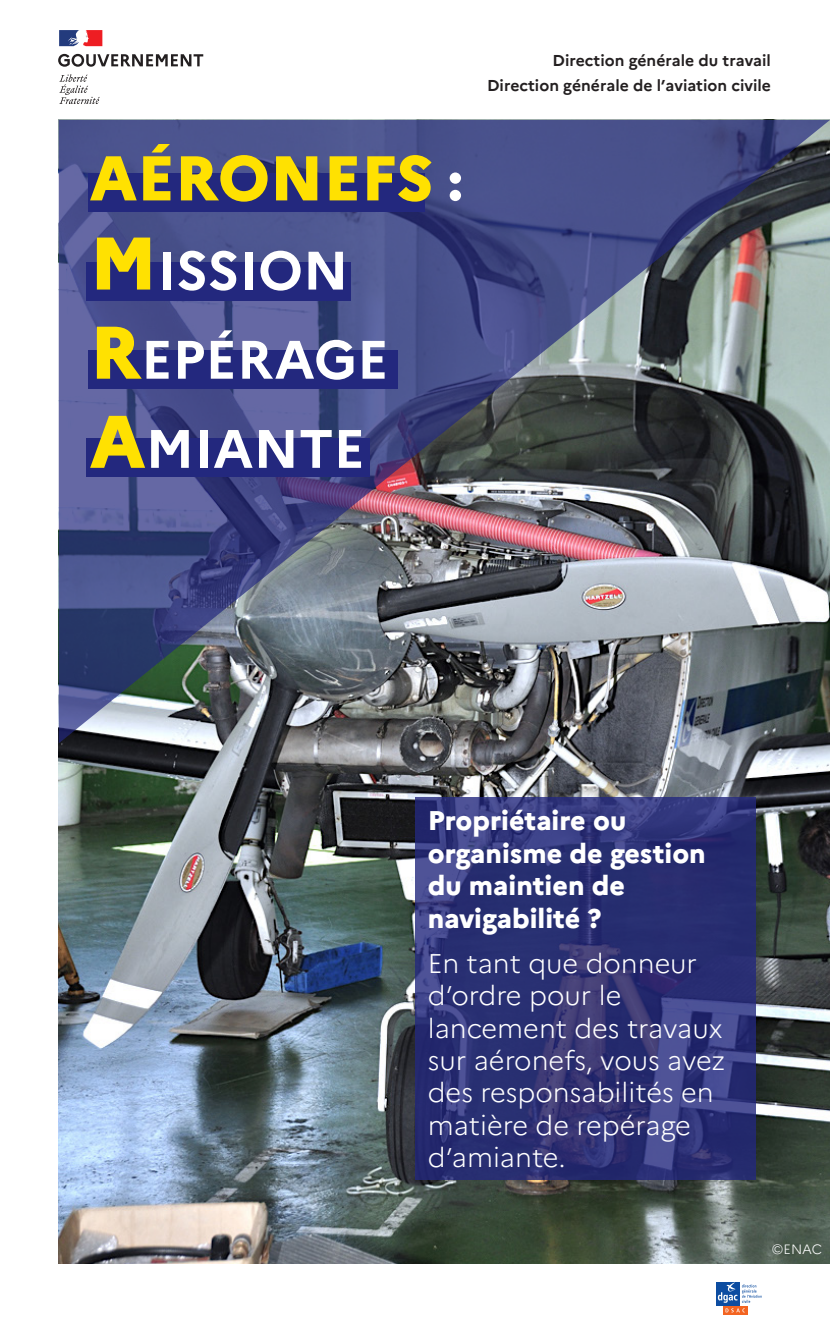
<style>
.page{position:relative;width:830px;height:1340px;background:#fff}
.page>*{position:absolute;margin:0;border:0;box-sizing:border-box;transform-origin:0 0}
.Titre{font:800 63px "Marianne";color:#ffe101}
.Sous-Titre{font:700 54px "Marianne";color:#fff}
.t1{font:300 27px/32.4px "Marianne";color:#fff}
.t2{font:800 27px/32.4px "Marianne";color:#fff}
.t3{font:700 15.75px "Marianne";color:#231f20}
.t4{font:300 13.5px "Marianne";color:#fff}
.s1{font-size:54px;color:#fff}
.s2{font-weight:800;font-size:74.25px;color:#ffe101}
</style>
<div class="page">
<img style="left:59px;top:743px;width:770px;height:520px">
<svg style="left:415px;top:797px;width:340px;height:382px;background:#2f3376"></svg>
<div style="left:722px;top:1305px;width:25px;height:9px;background:#f36421"></div>
<svg style="left:725px;top:1308px;width:19px;height:4px"></svg>
<div style="left:715px;top:1282px;width:24px;height:23px;background:#0d4da1"></div>
<svg style="left:717px;top:1282px;width:44px;height:20px"></svg>
<svg style="left:58px;top:54px;width:145px;height:13px"></svg>
<svg style="left:59px;top:74px;width:41px;height:30px"></svg>
<svg style="left:59px;top:30px;width:43px;height:16px"></svg>
<img style="left:59px;top:120px;width:770px;height:623px">
<div style="left:88px;top:173px;width:336px;height:39px;background:#23287e"></div>
<div style="left:86px;top:262px;width:264px;height:38px;background:#23287e"></div>
<div style="left:88px;top:350px;width:310px;height:38px;background:#23287e"></div>
<div style="left:86px;top:438px;width:284px;height:38px;background:#23287e"></div>
<p class="Titre" style="left:90px;top:139px;width:374px">AÉRONEFS <span class="s1">:</span></p>
<p class="Sous-Titre" style="left:90px;top:237px;width:260px"><span class="s2">M</span>ISSION</p>
<p class="Sous-Titre" style="left:90px;top:326px;width:300px"><span class="s2">R</span>EPÉRAGE</p>
<p class="Sous-Titre" style="left:90px;top:415px;width:276px"><span class="s2">A</span>MIANTE</p>
<p class="t3" style="left:552px;top:51px;width:220px">Direction générale du travail</p>
<p class="t3" style="left:487px;top:76px;width:285px">Direction générale de l’aviation civile</p>
<p class="t2" style="left:427px;top:804px;width:279px">Propriétaire ou organisme de gestion du maintien de navigabilité ?</p>
<p class="t1" style="left:427px;top:946px;width:299px">En tant que donneur d’ordre pour le lancement des travaux sur aéronefs, vous avez des responsabilités en matière de repérage d’amiante.</p>
<p class="t4" style="left:771px;top:1241px;width:52px">©ENAC</p>
</div>
